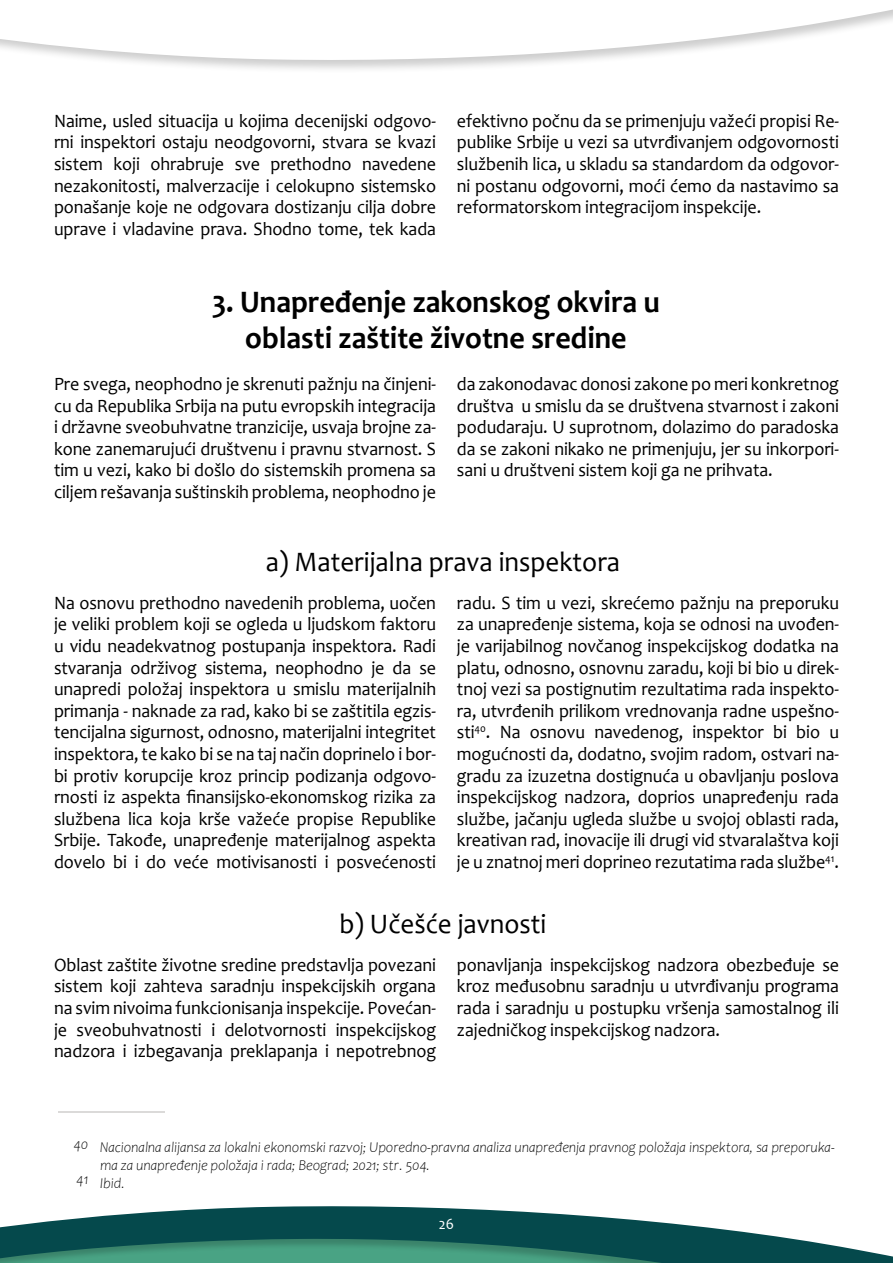
<style>
.page{position:relative;width:893px;height:1263px;background:#fff}
.page>*{position:absolute;margin:0;border:0;box-sizing:border-box;transform-origin:0 0}
.t1{font:700 31.5px/36px "Candara";color:#000;text-align:center;scale:.95 1}
.t2{font:28.35px "Candara";color:#000;scale:.95 1}
.t3{font:18.9px/21.6px "Candara";letter-spacing:-.005em;color:#000;text-align:justify;scale:.95 1}
.t4{font:15.75px "Candara";color:#fff;scale:.95 1}
.t5{font:italic 300 15px/18px "Candara";letter-spacing:-.005em;color:#000;scale:.95 1}
</style>
<div class="page">
<svg style="left:0;top:1206px;width:893px;height:57px;fill:#05494c"></svg>
<svg style="left:0;top:9px;width:893px;height:60px"></svg>
<hr style="left:58px;top:1111px;width:107px;height:1px;background:#dbdad9">
<p class="t3" style="left:54px;top:110px;width:404px">Naime, usled situacija u kojima decenijski odgovo&shy;rni inspektori ostaju neodgovorni, stvara se kvazi sistem koji ohrabruje sve prethodno navedene nezakonitosti, malverzacije i celokupno sistemsko ponašanje koje ne odgovara dostizanju cilja dobre uprave i vladavine prava. Shodno tome, tek kada</p>
<p class="t3" style="left:457px;top:110px;width:404px">efektivno počnu da se primenjuju važeći propisi Re&shy;publike Srbije u vezi sa utvrđivanjem odgovornosti službenih lica, u skladu sa standardom da odgovor&shy;ni postanu odgovorni, moći ćemo da nastavimo sa reformatorskom integracijom inspekcije.</p>
<h1 class="t1" style="left:212px;top:283px;width:473px">3. Unapređenje zakonskog okvira u oblasti zaštite životne sredine</h1>
<p class="t3" style="left:54px;top:373px;width:404px">Pre svega, neophodno je skrenuti pažnju na činjeni&shy;cu da Republika Srbija na putu evropskih integracija i državne sveobuhvatne tranzicije, usvaja brojne za&shy;kone zanemarujući društvenu i pravnu stvarnost. S tim u vezi, kako bi došlo do sistemskih promena sa ciljem rešavanja suštinskih problema, neophodno je</p>
<p class="t3" style="left:457px;top:373px;width:404px">da zakonodavac donosi zakone po meri konkretnog društva u smislu da se društvena stvarnost i zakoni podudaraju. U suprotnom, dolazimo do paradoska da se zakoni nikako ne primenjuju, jer su inkorpori&shy;sani u društveni sistem koji ga ne prihvata.</p>
<h2 class="t2" style="left:266px;top:544px;width:375px">a) Materijalna prava inspektora</h2>
<p class="t3" style="left:54px;top:592px;width:404px">Na osnovu prethodno navedenih problema, uočen je veliki problem koji se ogleda u ljudskom faktoru u vidu neadekvatnog postupanja inspektora. Radi stvaranja održivog sistema, neophodno je da se unapredi položaj inspektora u smislu materijalnih primanja - naknade za rad, kako bi se zaštitila egzis&shy;tencijalna sigurnost, odnosno, materijalni integritet inspektora, te kako bi se na taj način doprinelo i bor&shy;bi protiv korupcije kroz princip podizanja odgovo&shy;rnosti iz aspekta finansijsko-ekonomskog rizika za službena lica koja krše važeće propise Republike Srbije. Takođe, unapređenje materijalnog aspekta dovelo bi i do veće motivisanosti i posvećenosti</p>
<p class="t3" style="left:457px;top:592px;width:404px">radu. S tim u vezi, skrećemo pažnju na preporuku za unapređenje sistema, koja se odnosi na uvođen&shy;je varijabilnog novčanog inspekcijskog dodatka na platu, odnosno, osnovnu zaradu, koji bi bio u direk&shy;tnoj vezi sa postignutim rezultatima rada inspekto&shy;ra, utvrđenih prilikom vrednovanja radne uspešno&shy;sti<sup>40</sup>. Na osnovu navedenog, inspektor bi bio u mogućnosti da, dodatno, svojim radom, ostvari na&shy;gradu za izuzetna dostignuća u obavljanju poslova inspekcijskog nadzora, doprios unapređenju rada službe, jačanju ugleda službe u svojoj oblasti rada, kreativan rad, inovacije ili drugi vid stvaralaštva koji je u znatnoj meri doprineo rezutatima rada službe<sup>41</sup>.</p>
<h2 class="t2" style="left:340px;top:906px;width:219px">b) Učešće javnosti</h2>
<p class="t3" style="left:54px;top:954px;width:404px">Oblast zaštite životne sredine predstavlja povezani sistem koji zahteva saradnju inspekcijskih organa na svim nivoima funkcionisanja inspekcije. Povećan&shy;je sveobuhvatnosti i delotvornosti inspekcijskog nadzora i izbegavanja preklapanja i nepotrebnog</p>
<p class="t3" style="left:457px;top:954px;width:404px">ponavljanja inspekcijskog nadzora obezbeđuje se kroz međusobnu saradnju u utvrđivanju programa rada i saradnju u postupku vršenja samostalnog ili zajedničkog inspekcijskog nadzora.</p>
<p class="t5" style="left:74px;top:1136px;width:17px">40</p>
<p class="t5" style="left:77px;top:1170px;width:14px">41</p>
<p class="t5" style="left:100px;top:1139px;width:775px">Nacionalna alijansa za lokalni ekonomski razvoj; Uporedno-pravna analiza unapređenja pravnog položaja inspektora, sa preporuka&shy;ma za unapređenje položaja i rada; Beograd; 2021; str. 504.<br>Ibid.</p>
<p class="t4" style="left:439px;top:1214px;width:18px">26</p>
</div>
